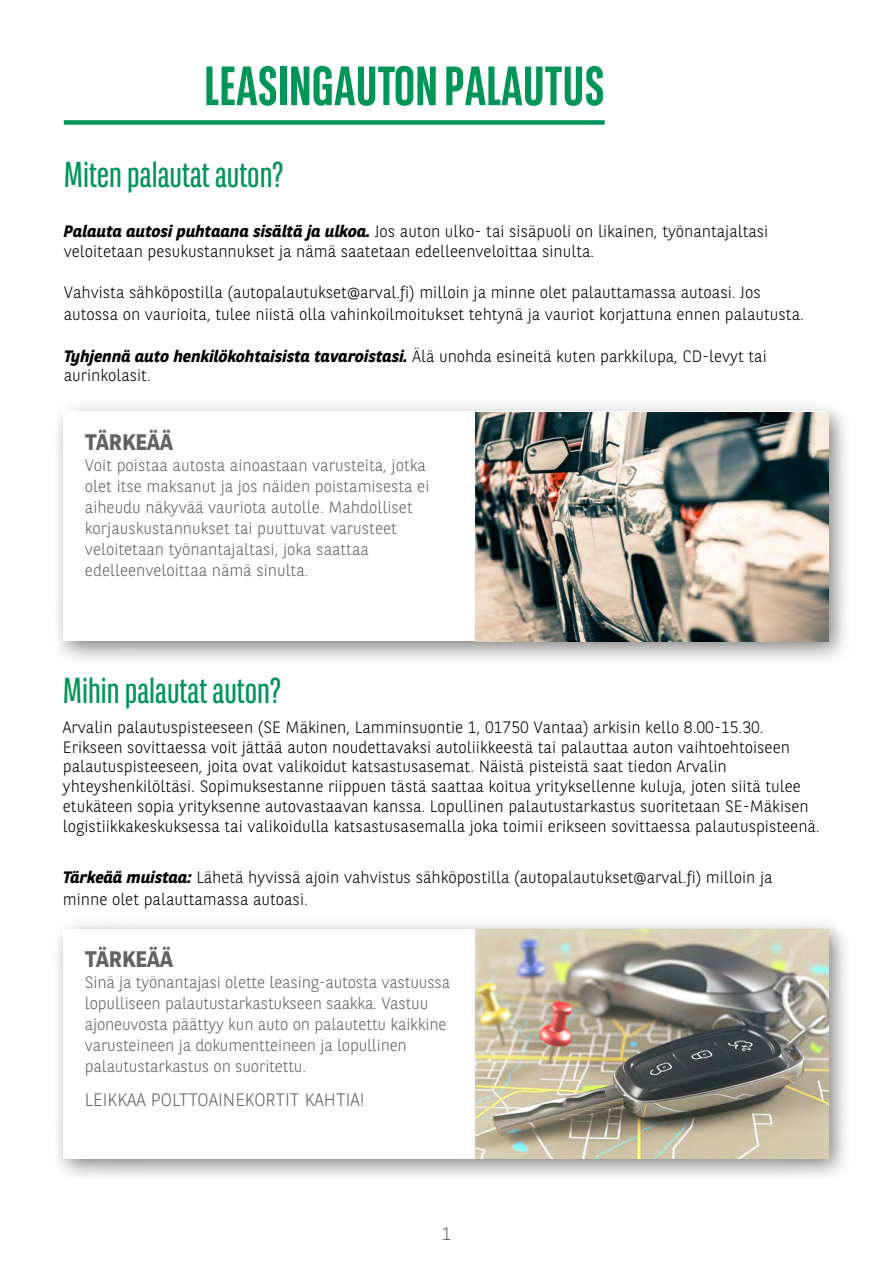
<style>
.page{position:relative;width:893px;height:1263px;background:#fff}
.page>*{position:absolute;margin:0;border:0;box-sizing:border-box;transform-origin:0 0}
.t1{font:700 55.2px "BNPP Sans Condensed";color:#009558}
.t2{font:36px "BNPP Sans Condensed";color:#009558}
.t3{font:700 22.5px "BNPP Sans";color:#646363}
.t4{font:300 18px "BNPP Sans";color:#646363}
.t5{font:300 16.5px/19.8px "BNPP Sans";color:#000}
.t6{font:300 16.5px/21px "BNPP Sans";color:#646363}
.s1{font-weight:700;font-style:italic}
</style>
<div class="page">
<div style="left:51px;top:399px;width:801px;height:267px;background:#000;opacity:.5"></div>
<svg style="left:64px;top:412px;width:763px;height:229px"></svg>
<div style="left:64px;top:120px;width:541px;height:5px;background:#009558"></div>
<div style="left:51px;top:916px;width:801px;height:267px;background:#000;opacity:.5"></div>
<div style="left:64px;top:929px;width:763px;height:229px;background:#fff"></div>
<img style="left:476px;top:929px;width:352px;height:230px">
<h1 class="t1" style="left:204px;top:56px;width:402px">LEASINGAUTON PALAUTUS</h1>
<h2 class="t2" style="left:64px;top:155px;width:221px">Miten palautat auton?</h2>
<p class="t5" style="left:64px;top:220px;width:706px;line-height:20.4px"><span class="s1">Palauta autosi puhtaana sisältä ja ulkoa.</span> Jos auton ulko- tai sisäpuoli on likainen, työnantajaltasi veloitetaan pesukustannukset ja nämä saatetaan edelleenveloittaa sinulta.</p>
<p class="t5" style="left:64px;top:281px;width:742px;line-height:21.9px">Vahvista sähköpostilla (autopalautukset@arval.fi) milloin ja minne olet palauttamassa autoasi. Jos autossa on vaurioita, tulee niistä olla vahinkoilmoitukset tehtynä ja vauriot korjattuna ennen palautusta.</p>
<p class="t5" style="left:64px;top:346px;width:704px;line-height:18.9px"><span class="s1">Tyhjennä auto henkilökohtaisista tavaroistasi.</span> Älä unohda esineitä kuten parkkilupa, CD-levyt tai aurinkolasit.</p>
<h3 class="t3" style="left:85px;top:427px;width:89px">TÄRKEÄÄ</h3>
<p class="t6" style="left:85px;top:454px;width:346px">Voit poistaa autosta ainoastaan varusteita, jotka olet itse maksanut ja jos näiden poistamisesta ei aiheudu näkyvää vauriota autolle. Mahdolliset korjauskustannukset tai puuttuvat varusteet veloitetaan työnantajaltasi, joka saattaa edelleenveloittaa nämä sinulta.</p>
<h2 class="t2" style="left:63px;top:671px;width:219px">Mihin palautat auton?</h2>
<p class="t5" style="left:63px;top:716px;width:758px">Arvalin palautuspisteeseen (SE Mäkinen, Lamminsuontie 1, 01750 Vantaa) arkisin kello 8.00-15.30.<br>Erikseen sovittaessa voit jättää auton noudettavaksi autoliikkeestä tai palauttaa auton vaihtoehtoiseen palautuspisteeseen, joita ovat valikoidut katsastusasemat. Näistä pisteistä saat tiedon Arvalin yhteyshenkilöltäsi. Sopimuksestanne riippuen tästä saattaa koitua yrityksellenne kuluja, joten siitä tulee etukäteen sopia yrityksenne autovastaavan kanssa. Lopullinen palautustarkastus suoritetaan SE-Mäkisen logistiikkakeskuksessa tai valikoidulla katsastusasemalla joka toimii erikseen sovittaessa palautuspisteenä.</p>
<p class="t5" style="left:63px;top:866px;width:711px;line-height:21.9px"><span class="s1">Tärkeää muistaa:</span> Lähetä hyvissä ajoin vahvistus sähköpostilla (autopalautukset@arval.fi) milloin ja minne olet palauttamassa autoasi.</p>
<h3 class="t3" style="left:85px;top:944px;width:89px">TÄRKEÄÄ</h3>
<p class="t6" style="left:85px;top:971px;width:367px">Sinä ja työnantajasi olette leasing-autosta vastuussa lopulliseen palautustarkastukseen saakka. Vastuu ajoneuvosta päättyy kun auto on palautettu kaikkine varusteineen ja dokumentteineen ja lopullinen palautustarkastus on suoritettu.</p>
<p class="t4" style="left:85px;top:1088px;width:281px">LEIKKAA POLTTOAINEKORTIT KAHTIA!</p>
<p class="t4" style="left:442px;top:1222px;width:11px">1</p>
</div>
